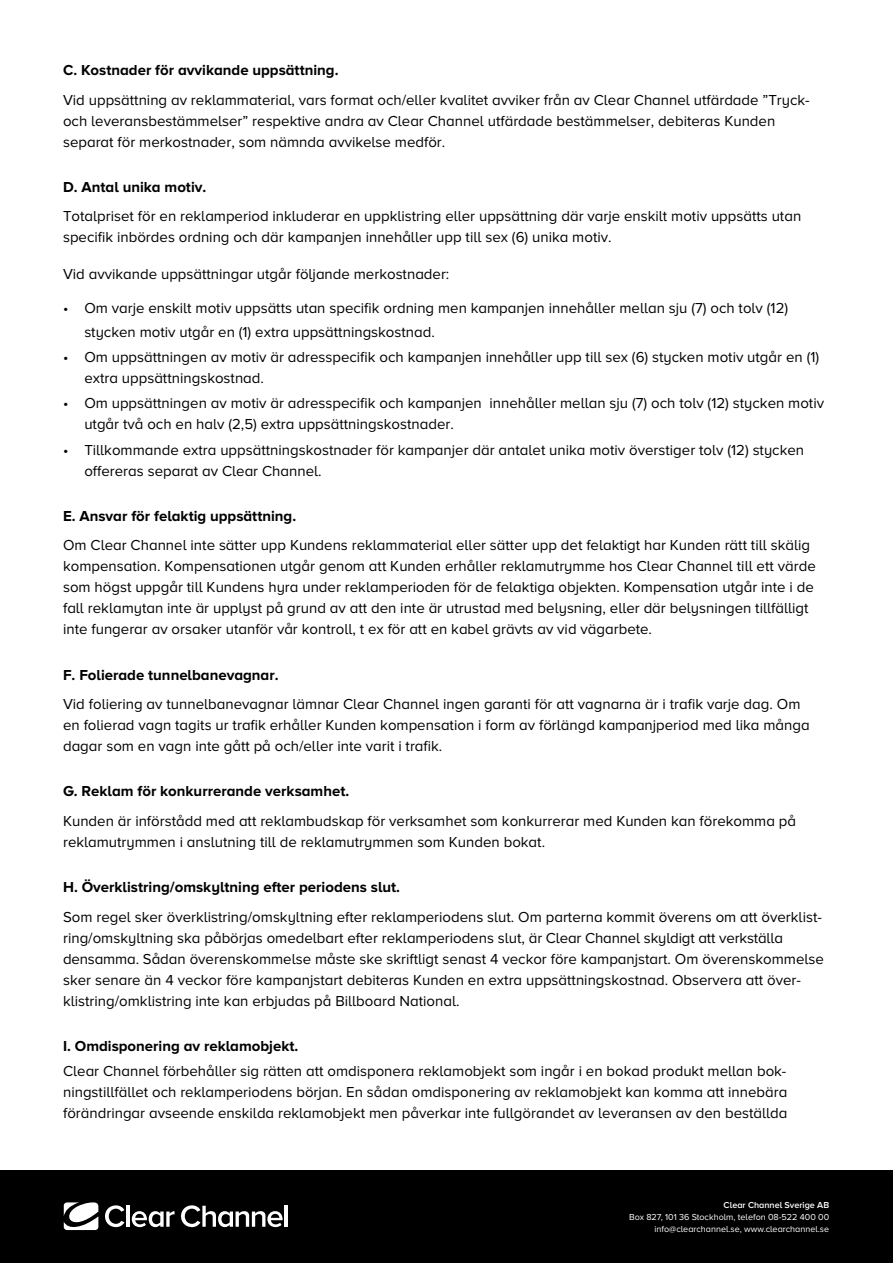
<style>
.page{position:relative;width:893px;height:1263px;background:#fff}
.page>*{position:absolute;margin:0;border:0;box-sizing:border-box;transform-origin:0 0}
.t1{font:15px/21px "Proxima Nova A";color:#000}
.t2{font:700 15px "Proxima Nova A";color:#000}
.t3{font:9px/12px "Proxima Nova A";color:#fff;text-align:right}
.t4{font:600 9px "Proxima Nova A";color:#fff}
</style>
<div class="page">
<div style="left:0;top:1170px;width:893px;height:93px;background:#000"></div>
<svg style="left:105px;top:1205px;width:19px;height:22px"></svg>
<hr style="left:127px;top:1206px;width:3px;height:21px;background:#fff">
<svg style="left:132px;top:1211px;width:43px;height:16px"></svg>
<svg style="left:181px;top:1205px;width:102px;height:22px"></svg>
<hr style="left:285px;top:1206px;width:3px;height:21px;background:#fff">
<svg style="left:64px;top:1202px;width:34px;height:28px"></svg>
<p class="t2" style="left:63px;top:61px;width:277px">C. Kostnader för avvikande uppsättning.</p>
<p class="t1" style="left:63px;top:89px;width:748px">Vid uppsättning av reklammaterial, vars format och/eller kvalitet avviker från av Clear Channel utfärdade ”Tryck&shy;och leveransbestämmelser” respektive andra av Clear Channel utfärdade bestämmelser, debiteras Kunden separat för merkostnader, som nämnda avvikelse medför.</p>
<p class="t2" style="left:63px;top:178px;width:145px">D. Antal unika motiv.</p>
<p class="t1" style="left:63px;top:206px;width:740px">Totalpriset för en reklamperiod inkluderar en uppklistring eller uppsättning där varje enskilt motiv uppsätts utan specifik inbördes ordning och där kampanjen innehåller upp till sex (6) unika motiv.</p>
<p class="t1" style="left:63px;top:263px;width:388px">Vid avvikande uppsättningar utgår följande merkostnader:</p>
<p class="t1" style="left:84px;top:296px;width:705px;line-height:24px;text-indent:-21px">• Om varje enskilt motiv uppsätts utan specifik ordning men kampanjen innehåller mellan sju (7) och tolv (12) stycken motiv utgår en (1) extra uppsättningskostnad.</p>
<p class="t1" style="left:84px;top:346px;width:736px;text-indent:-21px">• Om uppsättningen av motiv är adresspecifik och kampanjen innehåller upp till sex (6) stycken motiv utgår en (1) extra uppsättningskostnad.</p>
<p class="t1" style="left:84px;top:393px;width:741px;text-indent:-21px">• Om uppsättningen av motiv är adresspecifik och kampanjen innehåller mellan sju (7) och tolv (12) stycken motiv utgår två och en halv (2,5) extra uppsättningskostnader.</p>
<p class="t1" style="left:84px;top:439px;width:721px;text-indent:-21px">• Tillkommande extra uppsättningskostnader för kampanjer där antalet unika motiv överstiger tolv (12) stycken offereras separat av Clear Channel.</p>
<p class="t2" style="left:63px;top:507px;width:235px">E. Ansvar för felaktig uppsättning.</p>
<p class="t1" style="left:63px;top:535px;width:754px">Om Clear Channel inte sätter upp Kundens reklammaterial eller sätter upp det felaktigt har Kunden rätt till skälig kompensation. Kompensationen utgår genom att Kunden erhåller reklamutrymme hos Clear Channel till ett värde som högst uppgår till Kundens hyra under reklamperioden för de felaktiga objekten. Kompensation utgår inte i de fall reklamytan inte är upplyst på grund av att den inte är utrustad med belysning, eller där belysningen tillfälligt inte fungerar av orsaker utanför vår kontroll, t ex för att en kabel grävts av vid vägarbete.</p>
<p class="t2" style="left:63px;top:666px;width:217px">F. Folierade tunnelbanevagnar.</p>
<p class="t1" style="left:63px;top:693px;width:748px">Vid foliering av tunnelbanevagnar lämnar Clear Channel ingen garanti för att vagnarna är i trafik varje dag. Om en folierad vagn tagits ur trafik erhåller Kunden kompensation i form av förlängd kampanjperiod med lika många dagar som en vagn inte gått på och/eller inte varit i trafik.</p>
<p class="t2" style="left:63px;top:783px;width:288px">G. Reklam för konkurrerande verksamhet.</p>
<p class="t1" style="left:63px;top:810px;width:735px">Kunden är införstådd med att reklambudskap för verksamhet som konkurrerar med Kunden kan förekomma på reklamutrymmen i anslutning till de reklamutrymmen som Kunden bokat.</p>
<p class="t2" style="left:63px;top:878px;width:338px">H. Överklistring/omskyltning efter periodens slut.</p>
<p class="t1" style="left:63px;top:906px;width:762px">Som regel sker överklistring/omskyltning efter reklamperiodens slut. Om parterna kommit överens om att överklist&shy;ring/omskyltning ska påbörjas omedelbart efter reklamperiodens slut, är Clear Channel skyldigt att verkställa densamma. Sådan överenskommelse måste ske skriftligt senast 4 veckor före kampanjstart. Om överenskommelse sker senare än 4 veckor före kampanjstart debiteras Kunden en extra uppsättningskostnad. Observera att över&shy;klistring/omklistring inte kan erbjudas på Billboard National.</p>
<p class="t2" style="left:63px;top:1037px;width:237px">I. Omdisponering av reklamobjekt.</p>
<p class="t1" style="left:63px;top:1060px;width:726px">Clear Channel förbehåller sig rätten att omdisponera reklamobjekt som ingår i en bokad produkt mellan bok&shy;ningstillfället och reklamperiodens början. En sådan omdisponering av reklamobjekt kan komma att innebära förändringar avseende enskilda reklamobjekt men påverkar inte fullgörandet av leveransen av den beställda</p>
<p class="t4" style="left:724px;top:1199px;width:107px">Clear Channel Sverige AB</p>
<p class="t3" style="left:629px;top:1210px;width:201px">Box 827, 101 36 Stockholm, telefon 08-522 400 00 info@clearchannel.se, www.clearchannel.se</p>
</div>
